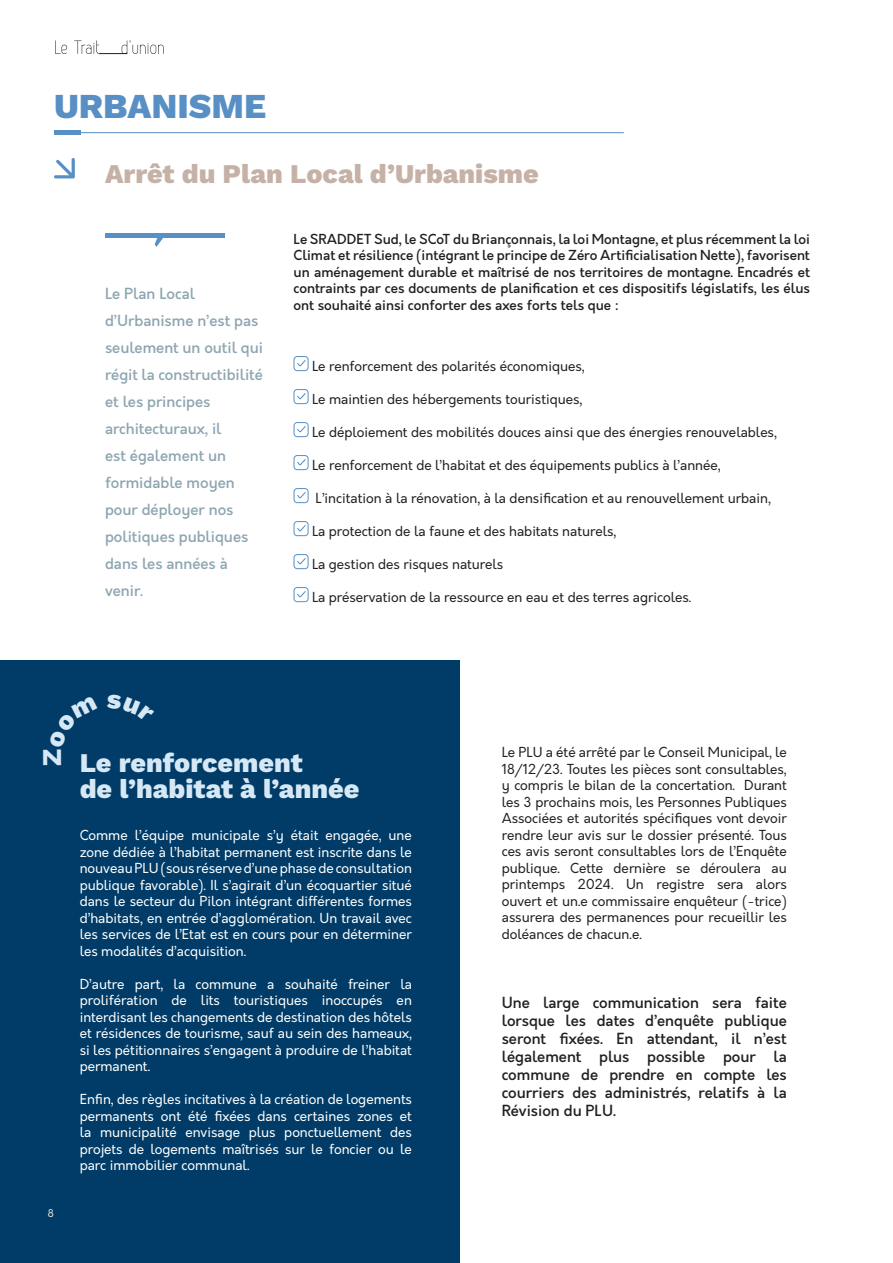
<style>
.page{position:relative;width:893px;height:1263px;background:#fff}
.page>*{position:absolute;margin:0;border:0;box-sizing:border-box;transform-origin:0 0}
.t1{font:800 34.95px "Work Sans";color:#588fc5}
.t2{font:800 27px "Work Sans";color:#d6e8f5}
.t3{font:800 27px "Work Sans";color:#c6b1a7}
.t4{font:500 15px/18px "Orkney";color:#231f20;text-align:justify}
.t5{font:500 15px/27px "Orkney";color:#8ea6b1}
.t6{font:13.5px/16.5px "Orkney";color:#231f20;text-align:justify}
.t7{font:13.5px/16.5px "Orkney";color:#fff;text-align:justify}
.t8{font:500 13.5px/16.5px "Orkney";color:#231f20;text-align:justify}
.t9{font:10.5px "Orkney";color:#edead2}
</style>
<div class="page">
<div style="left:0;top:660px;width:459px;height:603px;background:#003c67"></div>
<hr style="left:55px;top:132px;width:569px;height:1px;background:#588fc5">
<hr style="left:54px;top:130px;width:27px;height:4px;background:#588fc5">
<svg style="left:55px;top:41px;width:109px;height:13px"></svg>
<svg style="left:54px;top:158px;width:21px;height:20px"></svg>
<svg style="left:154px;top:233px;width:10px;height:14px"></svg>
<hr style="left:105px;top:234px;width:120px;height:4px;background:#588fc5">
<div style="left:294px;top:356px;width:15px;height:15px;border:1px solid #588fc5;border-radius:3px"></div>
<svg style="left:297px;top:360px;width:9px;height:7px"></svg>
<div style="left:294px;top:389px;width:15px;height:15px;border:1px solid #588fc5;border-radius:3px"></div>
<svg style="left:297px;top:393px;width:9px;height:7px"></svg>
<div style="left:294px;top:422px;width:15px;height:15px;border:1px solid #588fc5;border-radius:3px"></div>
<svg style="left:297px;top:426px;width:9px;height:7px"></svg>
<div style="left:294px;top:455px;width:15px;height:15px;border:1px solid #588fc5;border-radius:3px"></div>
<svg style="left:297px;top:459px;width:9px;height:7px"></svg>
<div style="left:294px;top:488px;width:15px;height:15px;border:1px solid #588fc5;border-radius:3px"></div>
<svg style="left:297px;top:492px;width:9px;height:7px"></svg>
<div style="left:294px;top:521px;width:15px;height:15px;border:1px solid #588fc5;border-radius:3px"></div>
<svg style="left:297px;top:525px;width:9px;height:7px"></svg>
<div style="left:294px;top:554px;width:15px;height:15px;border:1px solid #588fc5;border-radius:3px"></div>
<svg style="left:297px;top:558px;width:9px;height:7px"></svg>
<div style="left:294px;top:587px;width:15px;height:15px;border:1px solid #588fc5;border-radius:3px"></div>
<svg style="left:297px;top:591px;width:9px;height:7px"></svg>
<p class="t1" style="left:54px;top:79px;width:213px">URBANISME</p>
<p class="t3" style="left:105px;top:153px;width:435px">Arrêt du Plan Local d’Urbanisme</p>
<p class="t5" style="left:105px;top:281px;width:159px">Le Plan Local d’Urbanisme n’est pas seulement un outil qui régit la constructibilité et les principes architecturaux, il<br>est également un formidable moyen pour déployer nos politiques publiques dans les années à venir.</p>
<p class="t8" style="left:294px;top:231px;width:518px">Le SRADDET Sud, le SCoT du Briançonnais, la loi Montagne, et plus récemment la loi Climat et résilience (intégrant le principe de Zéro Artificialisation Nette), favorisent un aménagement durable et maîtrisé de nos territoires de montagne. Encadrés et contraints par ces documents de planification et ces dispositifs législatifs, les élus ont souhaité ainsi conforter des axes forts tels que :</p>
<p class="t6" style="left:312px;top:358px;width:274px">Le renforcement des polarités économiques,</p>
<p class="t6" style="left:312px;top:391px;width:272px">Le maintien des hébergements touristiques,</p>
<p class="t6" style="left:312px;top:424px;width:466px">Le déploiement des mobilités douces ainsi que des énergies renouvelables,</p>
<p class="t6" style="left:312px;top:457px;width:410px">Le renforcement de l’habitat et des équipements publics à l’année,</p>
<p class="t6" style="left:316px;top:490px;width:457px">L’incitation à la rénovation, à la densification et au renouvellement urbain,</p>
<p class="t6" style="left:312px;top:523px;width:306px">La protection de la faune et des habitats naturels,</p>
<p class="t6" style="left:312px;top:556px;width:193px">La gestion des risques naturels</p>
<p class="t6" style="left:312px;top:589px;width:381px">La préservation de la ressource en eau et des terres agricoles.</p>
<p class="t2" style="left:32px;top:766px;width:19px;rotate:-90deg">Z</p>
<p class="t9" style="left:48px;top:1206px;width:8px">8</p>
<p class="t2" style="left:80px;top:743px;width:225px">Le renforcement</p>
<p class="t2" style="left:80px;top:769px;width:281px">de l’habitat à l’année</p>
<p class="t7" style="left:80px;top:827px;width:334px">Comme l’équipe municipale s’y était engagée, une zone dédiée à l’habitat permanent est inscrite dans le nouveau PLU (sous réserve d’une phase de consultation publique favorable). Il s’agirait d’un écoquartier situé dans le secteur du Pilon intégrant différentes formes d’habitats, en entrée d’agglomération. Un travail avec les services de l’Etat est en cours pour en déterminer les modalités d’acquisition.</p>
<p class="t7" style="left:80px;top:976px;width:334px">D’autre part, la commune a souhaité freiner la prolifération de lits touristiques inoccupés en interdisant les changements de destination des hôtels et résidences de tourisme, sauf au sein des hameaux, si les pétitionnaires s’engagent à produire de l’habitat permanent.</p>
<p class="t7" style="left:80px;top:1091px;width:334px">Enfin, des règles incitatives à la création de logements permanents ont été fixées dans certaines zones et la municipalité envisage plus ponctuellement des projets de logements maîtrisés sur le foncier ou le parc immobilier communal.</p>
<p class="t6" style="left:502px;top:745px;width:287px">Le PLU a été arrêté par le Conseil Municipal, le 18/12/23. Toutes les pièces sont consultables, y compris le bilan de la concertation. Durant les 3 prochains mois, les Personnes Publiques Associées et autorités spécifiques vont devoir rendre leur avis sur le dossier présenté. Tous ces avis seront consultables lors de l’Enquête publique. Cette dernière se déroulera au printemps 2024. Un registre sera alors ouvert et un.e commissaire enquêteur (-trice) assurera des permanences pour recueillir les doléances de chacun.e.</p>
<p class="t4" style="left:502px;top:994px;width:287px">Une large communication sera faite lorsque les dates d’enquête publique seront fixées. En attendant, il n’est légalement plus possible pour la commune de prendre en compte les courriers des administrés, relatifs à la Révision du PLU.</p>
</div>
